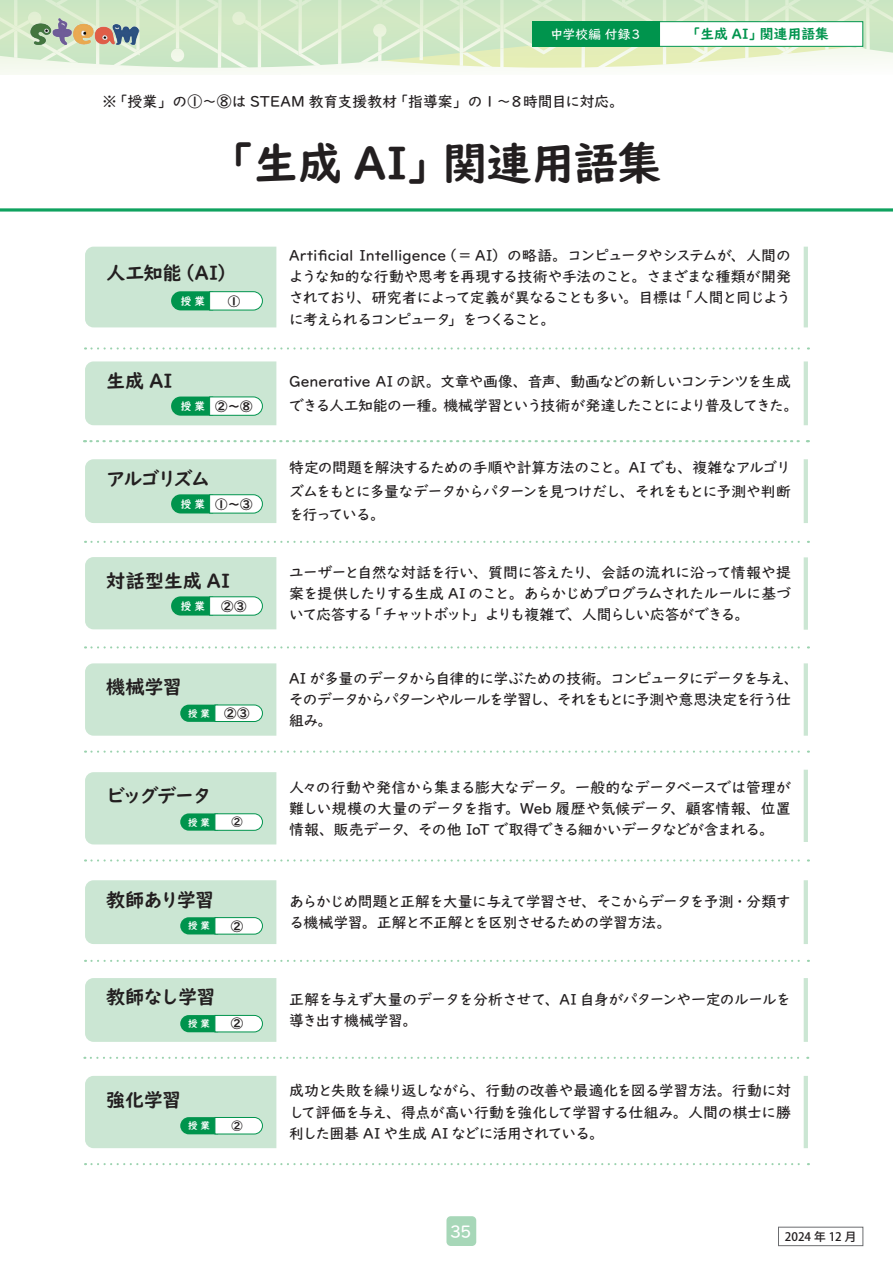
<style>
.page{position:relative;width:893px;height:1263px;background:#fff}
.page>*{position:absolute;margin:0;border:0;box-sizing:border-box;transform-origin:0 0}
.t1{font:700 44.7px "UD Digi Kyokasho Pro N";letter-spacing:-.015em;color:#231f20}
.t2{font:700 19.2px "UD Digi Kyokasho Pro N";letter-spacing:-.04em;color:#231f20}
.t3{font:500 16.95px "UD Digi Kyokasho Pro";color:#fff}
.t4{font:500 14.85px/21.3px "UD Digi Kyokasho Pro N";letter-spacing:-.05em;color:#231f20}
.t5{font:500 14.85px/23.4px "UD Digi Kyokasho Pro N";letter-spacing:-.07em;color:#231f20}
.t6{font:500 14.85px/21.3px "UD Digi Kyokasho Pro N";letter-spacing:-.085em;color:#231f20}
.t7{font:500 14.85px/21.3px "UD Digi Kyokasho Pro N";letter-spacing:-.075em;color:#231f20}
.t8{font:500 14.85px "UD Digi Kyokasho Pro N";letter-spacing:-.02em;color:#231f20}
.t9{font:500 14.85px "UD Digi Kyokasho Pro N";letter-spacing:-.025em;color:#231f20}
.t10{font:500 14.85px "UD Digi Kyokasho Pro N";letter-spacing:-.03em;color:#231f20}
.t11{font:500 14.85px "UD Digi Kyokasho Pro N";letter-spacing:-.005em;color:#231f20}
.t12{font:500 14.85px "UD Digi Kyokasho Pro N";letter-spacing:.005em;color:#231f20}
.t13{font:500 14.85px "UD Digi Kyokasho Pro N";letter-spacing:-.015em;color:#231f20}
.t14{font:500 14.85px "UD Digi Kyokasho Pro N";letter-spacing:-.1em;color:#231f20}
.t15{font:500 14.85px "UD Digi Kyokasho Pro N";letter-spacing:-.01em;color:#231f20}
.t16{font:500 14.85px "UD Digi Kyokasho Pro N";letter-spacing:-.08em;color:#231f20}
.t17{font:500 14.85px "UD Digi Kyokasho Pro N";letter-spacing:-.13em;color:#231f20}
.t18{font:700 13.8px "UD Digi Kyokasho Pro";letter-spacing:.005em;color:#00944d}
.t19{font:500 12.75px "UD Digi Kyokasho Pro";letter-spacing:.01em;color:#fff}
.t20{font:700 12.45px "UD Digi Kyokasho Pro N";color:#231f20}
.t21{font:500 11.7px "Koz Go Pr 6 N";color:#231f20}
.t22{font:700 11.25px "UD Digi Kyokasho Pro N";color:#231f20}
.t23{font:700 10.5px "UD Digi Kyokasho Pro N";letter-spacing:.31em;color:#fff}
.t24{font:700 9.45px "UD Digi Kyokasho Pro N";letter-spacing:.31em;color:#fff}
</style>
<div class="page">
<div style="left:778px;top:1227px;width:85px;height:19px;border:1px solid #6c6d70"></div>
<svg style="left:0;top:0;width:893px;height:75px;fill:#d1e8c4"></svg>
<div style="left:659px;top:22px;width:204px;height:24px;background:#fff"></div>
<div style="left:659px;top:21px;width:204px;height:26px;border:1px solid #00944d"></div>
<div style="left:533px;top:21px;width:127px;height:26px;background:#00944d"></div>
<img style="left:30px;top:17px;width:109px;height:28px">
<div style="left:446px;top:1216px;width:30px;height:30px;background:#a7d7b8;border-radius:4px"></div>
<svg style="left:85px;top:247px;width:191px;height:80px;background:#c3e3ce"></svg>
<svg style="left:85px;top:361px;width:191px;height:64px;background:#c1e2cd"></svg>
<svg style="left:85px;top:459px;width:191px;height:64px;background:#c1e2cd"></svg>
<svg style="left:85px;top:663px;width:191px;height:73px;background:#c4e3cf"></svg>
<svg style="left:85px;top:880px;width:191px;height:64px;background:#c3e3ce"></svg>
<svg style="left:85px;top:978px;width:191px;height:64px;background:#c2e2ce"></svg>
<svg style="left:85px;top:557px;width:191px;height:72px;background:#c2e2cd"></svg>
<svg style="left:85px;top:772px;width:191px;height:72px;background:#c3e3ce"></svg>
<svg style="left:85px;top:1076px;width:191px;height:72px;background:#c3e3ce"></svg>
<hr style="left:804px;top:247px;width:4px;height:80px;background:#cbe6d3">
<hr style="left:804px;top:361px;width:4px;height:64px;background:#cbe6d3">
<hr style="left:804px;top:459px;width:4px;height:64px;background:#cbe6d3">
<hr style="left:804px;top:557px;width:4px;height:73px;background:#cbe6d3">
<hr style="left:804px;top:663px;width:4px;height:73px;background:#cbe6d3">
<hr style="left:804px;top:880px;width:4px;height:64px;background:#cbe6d3">
<hr style="left:804px;top:978px;width:4px;height:64px;background:#cbe6d3">
<hr style="left:804px;top:770px;width:4px;height:72px;background:#cbe6d3">
<hr style="left:804px;top:1076px;width:4px;height:72px;background:#cbe6d3">
<svg style="left:0;top:208px;width:893px;height:4px;background:#3fb47e"></svg>
<svg style="left:85px;top:347px;width:724px;height:3px"></svg>
<svg style="left:84px;top:440px;width:725px;height:2px"></svg>
<svg style="left:85px;top:541px;width:724px;height:2px"></svg>
<svg style="left:85px;top:646px;width:724px;height:2px"></svg>
<svg style="left:85px;top:750px;width:724px;height:3px"></svg>
<svg style="left:85px;top:859px;width:724px;height:2px"></svg>
<svg style="left:85px;top:960px;width:724px;height:2px"></svg>
<svg style="left:91px;top:1057px;width:717px;height:2px"></svg>
<svg style="left:85px;top:1163px;width:724px;height:2px"></svg>
<p class="t19" style="left:550px;top:23px;width:93px">中学校編付録３</p>
<p class="t12" style="left:102px;top:89px;width:297px">※「授業」の①～⑧は STEAM 教育支援教材</p>
<p class="t4" style="left:393px;top:90px;width:232px">「指導案」の 1 ～８時間目に対応。</p>
<h1 class="t1" style="left:209px;top:126px;width:244px">「生成 AI」</h1>
<h1 class="t1" style="left:443px;top:126px;width:220px">関連用語集</h1>
<p class="t18" style="left:760px;top:23px;width:70px">関連用語集</p>
<p class="t18" style="left:687px;top:23px;width:77px">「生成 AI」</p>
<p class="t2" style="left:176px;top:257px;width:62px">（AI(</p>
<p class="t2" style="left:106px;top:257px;width:77px">人工知能</p>
<p class="t23" style="left:181px;top:292px;width:26px">授業</p>
<p class="t20" style="left:228px;top:291px;width:14px">1</p>
<p class="t2" style="left:106px;top:365px;width:68px">生成 AI</p>
<p class="t23" style="left:181px;top:397px;width:26px">授業</p>
<p class="t20" style="left:215px;top:396px;width:39px">2~8</p>
<p class="t2" style="left:106px;top:462px;width:105px">アルゴリズム</p>
<p class="t23" style="left:181px;top:495px;width:26px">授業</p>
<p class="t20" style="left:215px;top:494px;width:39px">1~3</p>
<p class="t2" style="left:106px;top:564px;width:125px">対話型生成 AI</p>
<p class="t20" style="left:221px;top:596px;width:27px">23</p>
<p class="t23" style="left:181px;top:597px;width:26px">授業</p>
<p class="t2" style="left:106px;top:671px;width:77px">機械学習</p>
<p class="t24" style="left:188px;top:705px;width:23px">授業</p>
<p class="t20" style="left:224px;top:703px;width:27px">23</p>
<p class="t2" style="left:106px;top:780px;width:107px">ビッグデータ</p>
<p class="t24" style="left:188px;top:814px;width:23px">授業</p>
<p class="t22" style="left:231px;top:813px;width:13px">2</p>
<p class="t2" style="left:106px;top:883px;width:110px">教師あり学習</p>
<p class="t24" style="left:188px;top:918px;width:23px">授業</p>
<p class="t20" style="left:231px;top:915px;width:14px">2</p>
<p class="t2" style="left:106px;top:981px;width:111px">教師なし学習</p>
<p class="t24" style="left:188px;top:1016px;width:23px">授業</p>
<p class="t20" style="left:231px;top:1013px;width:14px">2</p>
<p class="t2" style="left:106px;top:1083px;width:76px">強化学習</p>
<p class="t24" style="left:188px;top:1118px;width:23px">授業</p>
<p class="t22" style="left:231px;top:1116px;width:13px">2</p>
<p class="t7" style="left:442px;top:244px;width:350px">（＝ AI）の略語。コンピュータやシステムが、人間の</p>
<p class="t11" style="left:289px;top:243px;width:159px">Artificial Intelligence</p>
<p class="t8" style="left:289px;top:264px;width:503px">ような知的な行動や思考を再現する技術や手法のこと。さまざまな種類が開発</p>
<p class="t16" style="left:678px;top:285px;width:114px">「人間と同じよう</p>
<p class="t7" style="left:448px;top:286px;width:236px;text-indent:-159px">されており、研究者によって定義が異なることも多い。目標は」をつくること。</p>
<p class="t14" style="left:289px;top:307px;width:163px">に考えられるコンピュータ</p>
<p class="t5" style="left:443px;top:369px;width:357px;text-indent:-154px">Generative AI の訳。文章や画像、音声、動画などの新しいコンテンツを生成機械学習という技術が発達したことにより普及してきた。</p>
<p class="t10" style="left:289px;top:393px;width:159px">できる人工知能の一種。</p>
<p class="t4" style="left:289px;top:455px;width:503px;line-height:23.4px;text-align:justify">特定の問題を解決するための手順や計算方法のこと。AI でも、複雑なアルゴリズムをもとに多量なデータからパターンを見つけだし、それをもとに予測や判断を行っている。</p>
<p class="t9" style="left:289px;top:560px;width:503px">ユーザーと自然な対話を行い、質問に答えたり、会話の流れに沿って情報や提</p>
<p class="t5" style="left:289px;top:581px;width:503px">案を提供したりする生成 AI のこと。あらかじめプログラムされたルールに基づ</p>
<p class="t4" style="left:470px;top:603px;width:281px">」よりも複雑で、人間らしい応答ができる。</p>
<p class="t17" style="left:368px;top:602px;width:107px">「チャットボット</p>
<p class="t4" style="left:289px;top:603px;width:85px">いて応答する</p>
<p class="t6" style="left:289px;top:667px;width:511px">AI が多量のデータから自律的に学ぶための技術。コンピュータにデータを与え、そのデータからパターンやルールを学習し、それをもとに予測や意思決定を行う仕組み。</p>
<p class="t10" style="left:289px;top:775px;width:275px">人々の行動や発信から集まる膨大なデータ</p>
<p class="t13" style="left:560px;top:775px;width:233px">。一般的なデータベースでは管理が</p>
<p class="t4" style="left:403px;top:797px;width:372px;text-indent:-114px">難しい規模の大量のデータを指す<br>、その他 IoT で取得できる細かいデータなどが含まれる。</p>
<p class="t15" style="left:505px;top:796px;width:170px">。Web 履歴や気候データ</p>
<p class="t4" style="left:670px;top:797px;width:122px">、顧客情報、位置</p>
<p class="t4" style="left:289px;top:818px;width:118px">情報、販売データ</p>
<p class="t4" style="left:289px;top:890px;width:503px">あらかじめ問題と正解を大量に与えて学習させ、そこからデータを予測・分類する機械学習。正解と不正解とを区別させるための学習方法。</p>
<p class="t4" style="left:289px;top:988px;width:503px">正解を与えず大量のデータを分析させて、AI 自身がパターンや一定のルールを導き出す機械学習。</p>
<p class="t4" style="left:289px;top:1080px;width:503px;text-align:justify">成功と失敗を繰り返しながら、行動の改善や最適化を図る学習方法。行動に対して評価を与え、得点が高い行動を強化して学習する仕組み。人間の棋士に勝利した囲碁 AI や生成 AI などに活用されている。</p>
<p class="t3" style="left:450px;top:1217px;width:24px">35</p>
<p class="t21" style="left:785px;top:1230px;width:73px">2024 年 12 月</p>
</div>
